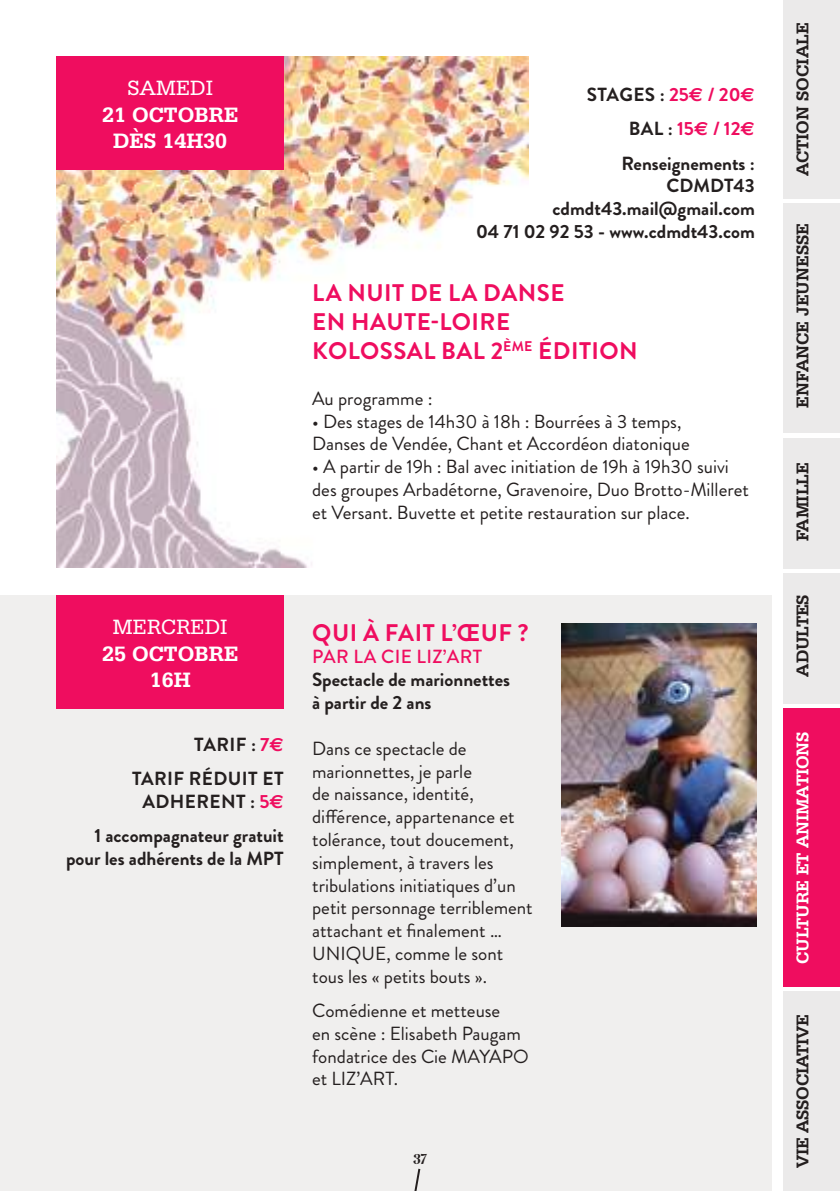
<style>
.page{position:relative;width:840px;height:1191px;background:#fff}
.page>*{position:absolute;margin:0;border:0;box-sizing:border-box;transform-origin:0 0}
.t1{font:700 24px/28.8px "Brandon Grotesque";letter-spacing:.02em;color:#ef0d5f}
.t2{font:700 24px "Vanilla Shot";color:#241f1f}
.t3{font:700 22px/26.4px "Serifa BT";color:#fff}
.t4{font:22px "Serifa BT";color:#fff}
.t5{font:19px/22.8px "Brandon Grotesque";color:#241f1f}
.t6{font:700 19px/34.2px "Brandon Grotesque";color:#241f1f;text-align:right}
.t7{font:700 19px/34.2px "Brandon Grotesque";letter-spacing:.02em;color:#241f1f}
.t8{font:500 19px "Brandon Grotesque";color:#ef0d5f}
.t9{font:700 18px "Serifa BT";color:#241f1f}
.t10{font:700 18px "Serifa BT";letter-spacing:-.01em;color:#fff}
.s1{color:#ef0d5f}
.s2{font-family:"Euro Sans";color:#ef0d5f}
</style>
<div class="page">
<img style="left:57px;top:57px;width:471px;height:510px">
<div style="left:0;top:595px;width:771px;height:596px;background:#f0efee"></div>
<svg style="left:414px;top:1168px;width:7px;height:23px"></svg>
<div style="left:782px;top:0;width:57px;height:198px;background:#ebeaea"></div>
<div style="left:782px;top:573px;width:57px;height:130px;background:#ebeaea"></div>
<div style="left:782px;top:708px;width:57px;height:278px;background:#ef0d5f"></div>
<div style="left:782px;top:991px;width:57px;height:200px;background:#ebeaea"></div>
<div style="left:782px;top:438px;width:57px;height:130px;background:#ebeaea"></div>
<div style="left:782px;top:203px;width:57px;height:230px;background:#ebeaea"></div>
<div style="left:57px;top:57px;width:226px;height:113px;background:#ef0d5f"></div>
<div style="left:57px;top:595px;width:226px;height:114px;background:#ef0d5f"></div>
<img style="left:561px;top:624px;width:194px;height:302px">
<p class="t4" style="left:127px;top:75px;width:17px">SAMED</p>
<p class="t4" style="left:205px;top:75px;width:9px">I</p>
<p class="t3" style="left:113px;top:101px;width:115px;text-indent:-11px">21 OCTOBRE<br>DÈS 14H30</p>
<p class="t6" style="left:586px;top:78px;width:169px">Stages : <span class="s1">25</span><span class="s2">€</span> <span class="s1">/ 20</span><span class="s2">€ </span>bal : <span class="s1">15</span><span class="s2">€</span> <span class="s1">/ 12</span><span class="s2">€<br></span>Renseignements :</p>
<p class="t6" style="left:666px;top:169px;width:15px">CDMDT</p>
<p class="t6" style="left:476px;top:175px;width:280px;line-height:22.8px">43<br>cdmdt43.mail@gmail.com<br>04 71 02 92 53 - www.cdmdt43.com</p>
<p class="t1" style="left:312px;top:279px;width:327px">La N uit de la Danse<br>en Haute-Loir e<br>Kolossal Bal 2<sup>ème</sup> édition</p>
<p class="t5" style="left:312px;top:387px;width:122px">Au programme :</p>
<p class="t5" style="left:312px;top:410px;width:379px">• Des stages de 14h30 à 18h : Bourrées à 3 temps,<br>Danses de Vendée, Chant et Accordéon diatonique</p>
<p class="t5" style="left:312px;top:455px;width:438px">• A partir de 19h : Bal avec initiation de 19h à 19h30 suivi des groupes Arbadétorne, Gravenoire, Duo Brotto-Milleret et Versant. Buvette et petite restauration sur place.</p>
<p class="t4" style="left:113px;top:614px;width:115px">MERCREDI</p>
<p class="t3" style="left:102px;top:639px;width:46px">25 OCTOBRE</p>
<p class="t3" style="left:150px;top:666px;width:41px">16H</p>
<p class="t7" style="left:132px;top:727px;width:153px;text-indent:62px">Tar if : <span class="s1">7</span><span class="s2">€ </span>tarif RéDUIT</p>
<p class="t6" style="left:262px;top:761px;width:11px">ET</p>
<p class="t6" style="left:142px;top:784px;width:80px">ADHERENT</p>
<p class="t6" style="left:94px;top:784px;width:191px">: <span class="s1">5</span><span class="s2">2<br></span>1 accompagnateur gratuit</p>
<p class="t6" style="left:66px;top:841px;width:219px">pour les adhérents de la MPT</p>
<p class="t1" style="left:312px;top:618px;width:218px">Qui à fait l’œuf ?</p>
<p class="t8" style="left:312px;top:644px;width:148px">PAR LA CIE LI Z’ART</p>
<p class="t6" style="left:312px;top:668px;width:199px;line-height:22.8px;text-align:left">Spectacle de marionnettes à partir de 2 ans</p>
<p class="t5" style="left:312px;top:737px;width:222px">Dans ce spectacle de marionnettes, je parle<br>de naissance, identité, différence, appartenance et tolérance, tout doucement, simplement, à travers les tribulations initiatiques d’un petit personnage terriblement attachant et finalement …<br>UNIQUE, comme le sont tous les « petits bouts ».</p>
<p class="t5" style="left:312px;top:999px;width:218px">Comédienne et metteuse<br>en scène : Elisabeth Paugam fondatrice des Cie MAYAPO et LIZ’ART.</p>
<p class="t2" style="left:413px;top:1141px;width:15px">37</p>
<p class="t9" style="left:790px;top:176px;width:155px;rotate:-90deg">ACTION SOCIALE</p>
<p class="t9" style="left:790px;top:408px;width:186px;rotate:-90deg">ENFANCE JEUNESSE</p>
<p class="t9" style="left:790px;top:541px;width:81px;rotate:-90deg">FAMILLE</p>
<p class="t9" style="left:790px;top:676px;width:84px;rotate:-90deg">ADULTES</p>
<p class="t10" style="left:790px;top:963px;width:234px;rotate:-90deg">CULTURE ET ANIMATIONS</p>
<p class="t9" style="left:790px;top:1168px;width:156px;rotate:-90deg">VIE ASSOCIATIVE</p>
</div>
